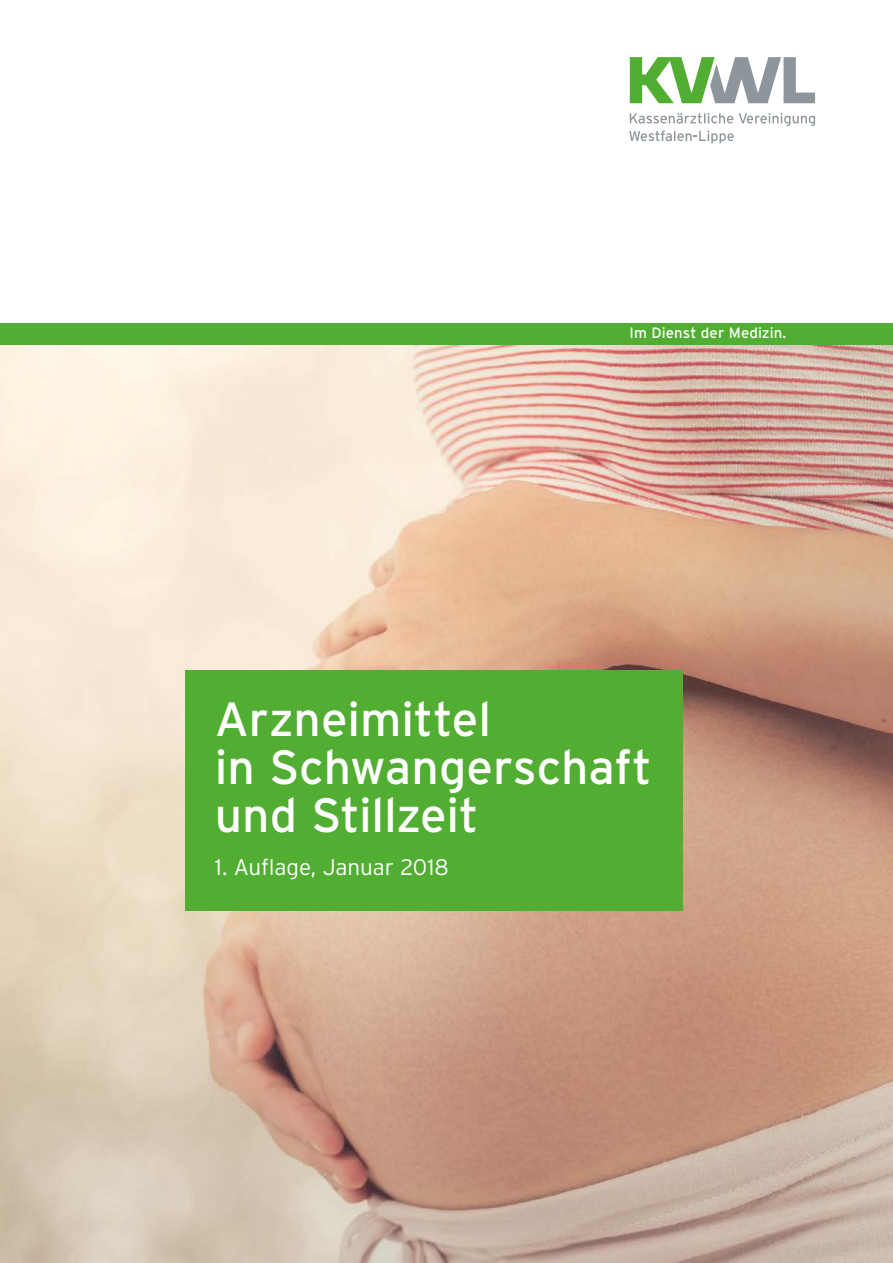
<style>
.page{position:relative;width:893px;height:1263px;background:#fff}
.page>*{position:absolute;margin:0;border:0;box-sizing:border-box;transform-origin:0 0}
.t1{font:48px/48px "Interstate";letter-spacing:-.005em;color:#fff}
.t2{font:300 22.5px "Interstate";letter-spacing:-.005em;color:#fff}
.t3{font:15px "Interstate";letter-spacing:.005em;color:#fff}
</style>
<div class="page">
<svg style="left:629px;top:113px;width:186px;height:31px"></svg>
<svg style="left:630px;top:57px;width:185px;height:46px"></svg>
<img style="left:0;top:344px;width:893px;height:919px">
<div style="left:185px;top:670px;width:497px;height:240px;background:#52ae32"></div>
<div style="left:0;top:323px;width:893px;height:21px;background:#52ae32"></div>
<p class="t3" style="left:630px;top:324px;width:158px">Im Dienst der Medizin.</p>
<p class="t1" style="left:215px;top:695px;width:438px">Arzneimittel<br>in Schwangerschaft und Stillzeit</p>
<p class="t2" style="left:215px;top:854px;width:236px">1. Auflage, Januar 2018</p>
</div>
